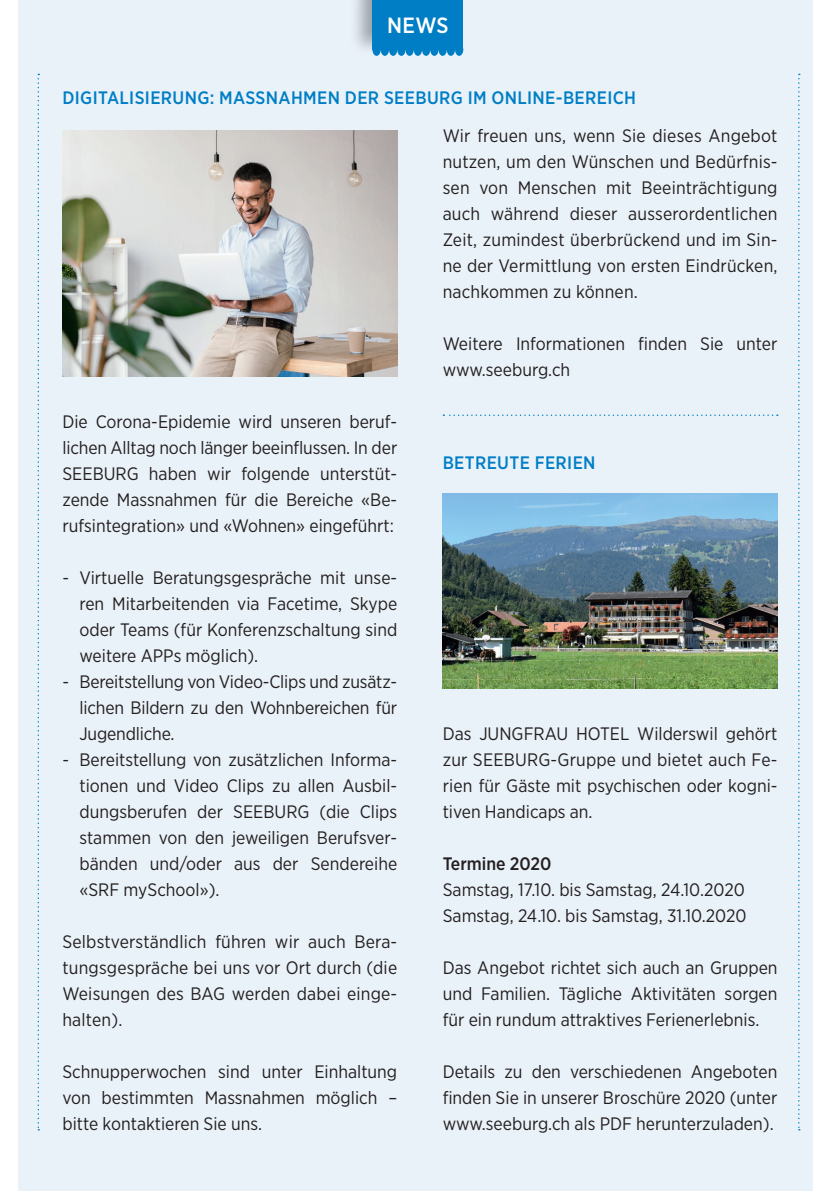
<style>
.page{position:relative;width:840px;height:1191px;background:#fff}
.page>*{position:absolute;margin:0;border:0;box-sizing:border-box;transform-origin:0 0}
.t1{font:500 22px "Gotham Narrow";color:#fff}
.t2{font:18px/26px "Gotham Narrow";color:#231f20;text-align:justify}
.t3{font:500 18px "Gotham Narrow";letter-spacing:.02em;color:#007ec5}
.t4{font:500 18px "Gotham Narrow";color:#231f20}
</style>
<div class="page">
<div style="left:18px;top:0;width:794px;height:1191px;background:#eaf2f9"></div>
<img style="left:355px;top:0;width:101px;height:56px">
<div style="left:372px;top:0;width:91px;height:50px;background:#007ec5"></div>
<div style="left:372px;top:44px;width:8px;height:12px;background:#007ec5;border-radius:50%"></div>
<div style="left:380px;top:44px;width:9px;height:12px;background:#007ec5;border-radius:50%"></div>
<div style="left:389px;top:44px;width:8px;height:12px;background:#007ec5;border-radius:50%"></div>
<div style="left:397px;top:44px;width:8px;height:12px;background:#007ec5;border-radius:50%"></div>
<div style="left:405px;top:44px;width:8px;height:12px;background:#007ec5;border-radius:50%"></div>
<div style="left:413px;top:44px;width:9px;height:12px;background:#007ec5;border-radius:50%"></div>
<div style="left:422px;top:44px;width:8px;height:12px;background:#007ec5;border-radius:50%"></div>
<div style="left:430px;top:44px;width:8px;height:12px;background:#007ec5;border-radius:50%"></div>
<div style="left:438px;top:44px;width:8px;height:12px;background:#007ec5;border-radius:50%"></div>
<div style="left:446px;top:44px;width:9px;height:12px;background:#007ec5;border-radius:50%"></div>
<div style="left:455px;top:44px;width:8px;height:12px;background:#007ec5;border-radius:50%"></div>
<svg style="left:443px;top:414px;width:334px;height:2px"></svg>
<svg style="left:38px;top:74px;width:1px;height:1056px"></svg>
<svg style="left:798px;top:74px;width:1px;height:1056px"></svg>
<img style="left:62px;top:131px;width:335px;height:245px">
<img style="left:442px;top:493px;width:335px;height:195px">
<p class="t1" style="left:387px;top:12px;width:63px">NEWS</p>
<p class="t3" style="left:62px;top:87px;width:575px">DIGITALISIERUNG: MASSNAHMEN DER SEEBURG IM ONLINE-BEREICH</p>
<p class="t2" style="left:62px;top:408px;width:336px">Die Corona-Epidemie wird unseren beruf&shy;lichen Alltag noch länger beeinflussen. In der SEEBURG haben wir folgende unterstüt&shy;zende Massnahmen für die Bereiche «Be&shy;rufsintegration» und «Wohnen» eingeführt:</p>
<p class="t2" style="left:79px;top:564px;width:319px;text-indent:-17px">- Virtuelle Beratungsgespräche mit unse&shy;ren Mitarbeitenden via Facetime, Skype oder Teams (für Konferenzschaltung sind weitere APPs möglich).</p>
<p class="t2" style="left:79px;top:668px;width:319px;text-indent:-17px">- Bereitstellung von Video-Clips und zusätz&shy;lichen Bildern zu den Wohnbereichen für Jugendliche.</p>
<p class="t2" style="left:79px;top:746px;width:319px;text-indent:-17px">- Bereitstellung von zusätzlichen Informa&shy;tionen und Video Clips zu allen Ausbil&shy;dungsberufen der SEEBURG (die Clips stammen von den jeweiligen Berufsver&shy;bänden und/oder aus der Sendereihe «SRF mySchool»).</p>
<p class="t2" style="left:62px;top:928px;width:336px">Selbstverständlich führen wir auch Bera&shy;tungsgespräche bei uns vor Ort durch (die Weisungen des BAG werden dabei einge&shy;halten).</p>
<p class="t2" style="left:62px;top:1058px;width:336px">Schnupperwochen sind unter Einhaltung von bestimmten Massnahmen möglich – bitte kontaktieren Sie uns.</p>
<p class="t2" style="left:442px;top:122px;width:336px">Wir freuen uns, wenn Sie dieses Angebot nutzen, um den Wünschen und Bedürfnis&shy;sen von Menschen mit Beeinträchtigung auch während dieser ausserordentlichen Zeit, zumindest überbrückend und im Sin&shy;ne der Vermittlung von ersten Eindrücken, nachkommen zu können.</p>
<p class="t2" style="left:442px;top:330px;width:336px">Weitere Informationen finden Sie unter www.seeburg.ch</p>
<p class="t3" style="left:442px;top:451px;width:154px">BETREUTE FERIEN</p>
<p class="t2" style="left:442px;top:720px;width:336px">Das JUNGFRAU HOTEL Wilderswil gehört zur SEEBURG-Gruppe und bietet auch Fe&shy;rien für Gäste mit psychischen oder kogni&shy;tiven Handicaps an.</p>
<p class="t4" style="left:442px;top:852px;width:110px">Termine 2020</p>
<p class="t2" style="left:442px;top:876px;width:305px">Samstag, 17.10. bis Samstag, 24.10.2020<br>Samstag, 24.10. bis Samstag, 31.10.2020</p>
<p class="t2" style="left:442px;top:954px;width:336px">Das Angebot richtet sich auch an Gruppen und Familien. Tägliche Aktivitäten sorgen für ein rundum attraktives Ferienerlebnis.</p>
<p class="t2" style="left:442px;top:1058px;width:336px">Details zu den verschiedenen Angeboten finden Sie in unserer Broschüre 2020 (unter www.seeburg.ch als PDF herunterzuladen).</p>
</div>
